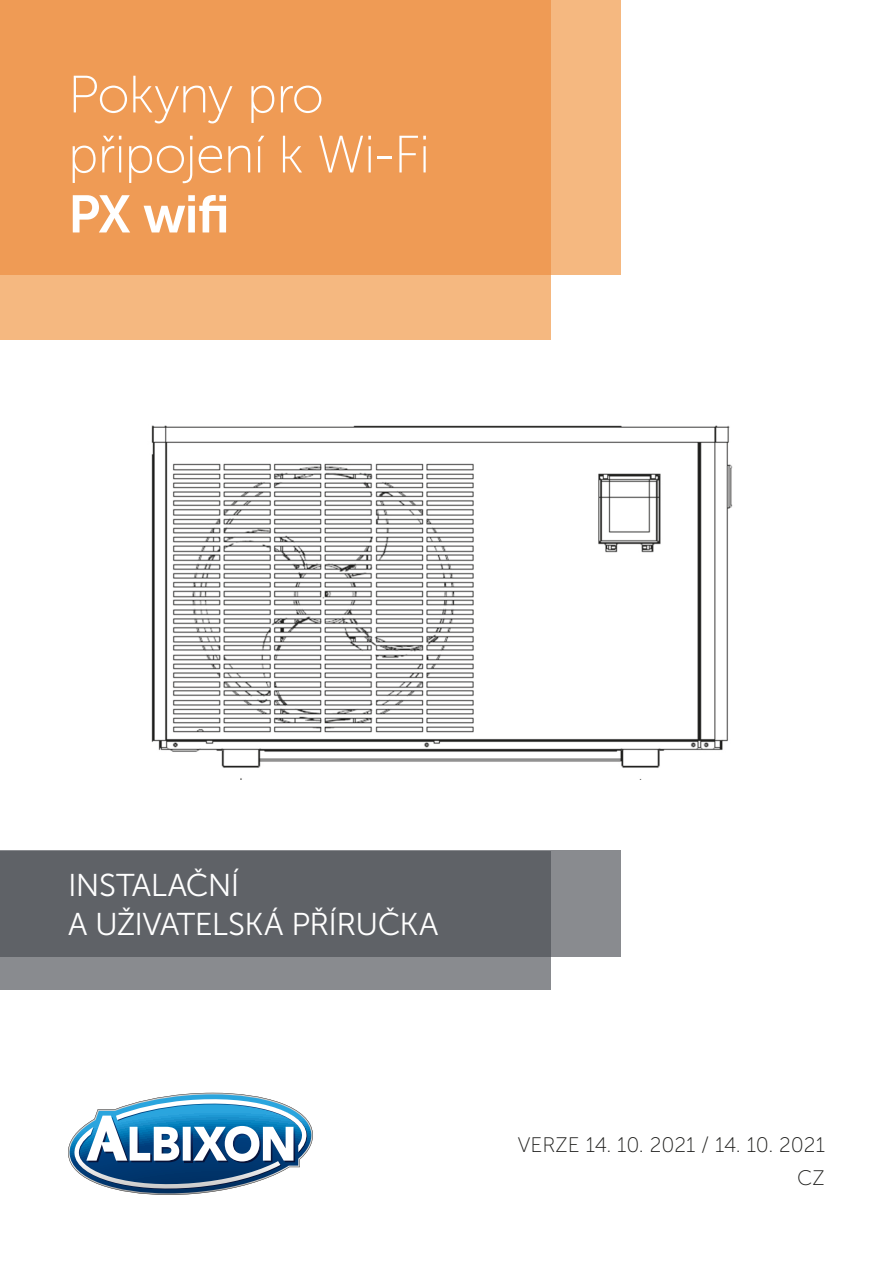
<style>
.page{position:relative;width:893px;height:1263px;background:#fff}
.page>*{position:absolute;margin:0;border:0;box-sizing:border-box;transform-origin:0 0}
.t1{font:52.5px/60px "Museo Sans 100";letter-spacing:-.02em;color:#fff}
.t2{font:52.5px "Museo Sans 700";color:#fff}
.t3{font:31.5px/39px "Museo Sans 300";letter-spacing:-.02em;color:#fff}
.t4{font:21px/33px "Museo Sans 100";color:#1d1d1b;text-align:right}
</style>
<div class="page">
<svg style="left:68px;top:1093px;width:245px;height:102px"></svg>
<div style="left:0;top:851px;width:621px;height:106px;background:#898b8f"></div>
<svg style="left:0;top:851px;width:551px;height:139px;background:#686b70"></svg>
<img style="left:151px;top:425px;width:582px;height:354px">
<div style="left:0;top:0;width:621px;height:274px;background:#f5b880"></div>
<svg style="left:0;top:0;width:551px;height:340px;background:#f0a05d"></svg>
<h1 class="t1" style="left:68px;top:65px;width:364px">Pokyny pro připojení k Wi-Fi</h1>
<h1 class="t2" style="left:68px;top:185px;width:163px">PX wifi</h1>
<p class="t3" style="left:68px;top:866px;width:372px">INSTALAČNÍ<br>A UŽIVATELSKÁ PŘÍRUČKA</p>
<p class="t4" style="left:518px;top:1128px;width:309px">VERZE 14. 10. 2021 / 14. 10. 2021<br>CZ</p>
</div>
